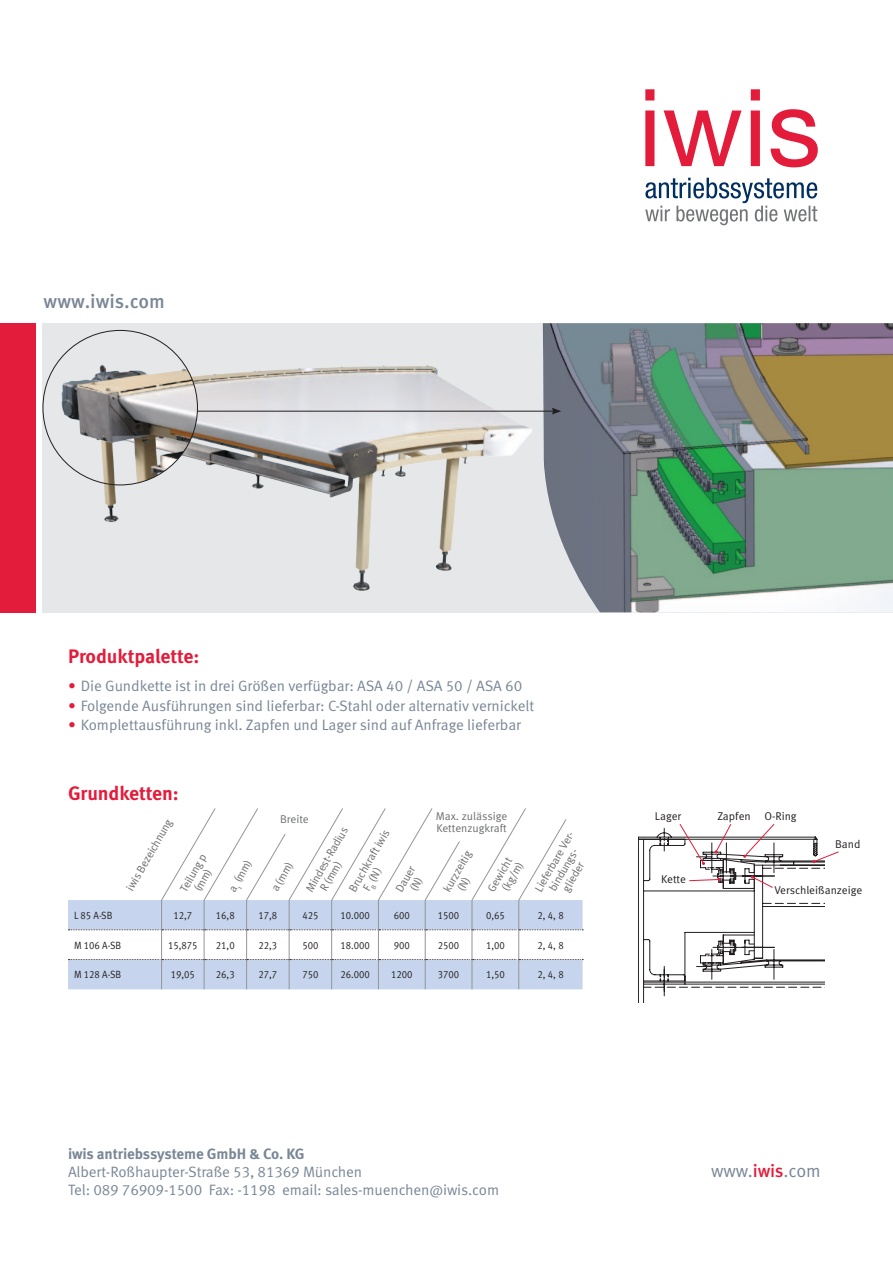
<style>
.page{position:relative;width:893px;height:1263px;background:#fff}
.page>*{position:absolute;margin:0;border:0;box-sizing:border-box;transform-origin:0 0}
.HEADLINE{font:700 19.5px "Meta OT";letter-spacing:-.005em;color:#e41c3b}
.HEADLINE-2{font:500 19.5px "Meta OT";color:#798696}
.HEADLINE-3{font:18px "Meta OT";letter-spacing:-.01em;color:#798696}
.HEADLINE-4{font:15px/18px "Meta OT";letter-spacing:-.01em;color:#798696}
.Tabellenkopf_Schräg{font:11.25px/12px "Meta OT";color:#6c6d70}
.Tabellenkopf_gerade{font:11.25px "Meta OT";color:#231f20}
.Tabellenkopf_gerade-2{font:11.25px "Meta OT";letter-spacing:-.005em;color:#6c6d70}
.Tabellen_Text{font:10.5px "Meta OT";letter-spacing:-.005em;color:#231f20;scale:.9 1}
.s1{color:#e41c3b}
.s2{font-weight:700}
.s3{font-weight:500;color:#e41c3b}
</style>
<div class="page">
<div style="left:0;top:323px;width:36px;height:289px;background:#e41c3b"></div>
<svg style="left:645px;top:178px;width:172px;height:47px"></svg>
<svg style="left:645px;top:89px;width:173px;height:78px"></svg>
<img style="left:34px;top:328px;width:522px;height:285px">
<img style="left:543px;top:323px;width:350px;height:289px">
<img style="left:43px;top:330px;width:154px;height:155px;border-radius:77px">
<hr style="left:197px;top:411px;width:357px;height:1px;background:#231f20">
<svg style="left:552px;top:408px;width:9px;height:7px"></svg>
<div style="left:68px;top:900px;width:515px;height:89px;background:#c6d5ed"></div>
<hr style="left:161px;top:900px;width:1px;height:30px;background:#939598">
<hr style="left:204px;top:900px;width:1px;height:30px;background:#939598">
<hr style="left:246px;top:900px;width:1px;height:30px;background:#939598">
<hr style="left:289px;top:900px;width:1px;height:30px;background:#939598">
<hr style="left:331px;top:900px;width:1px;height:30px;background:#939598">
<hr style="left:378px;top:900px;width:1px;height:30px;background:#939598">
<hr style="left:425px;top:900px;width:1px;height:30px;background:#939598">
<hr style="left:472px;top:900px;width:1px;height:30px;background:#939598">
<hr style="left:518px;top:900px;width:1px;height:30px;background:#939598">
<svg style="left:68px;top:929px;width:515px;height:31px"></svg>
<hr style="left:161px;top:959px;width:1px;height:30px;background:#939598">
<hr style="left:204px;top:959px;width:1px;height:30px;background:#939598">
<hr style="left:246px;top:959px;width:1px;height:30px;background:#939598">
<hr style="left:289px;top:959px;width:1px;height:30px;background:#939598">
<hr style="left:331px;top:959px;width:1px;height:30px;background:#939598">
<hr style="left:378px;top:959px;width:1px;height:30px;background:#939598">
<hr style="left:425px;top:959px;width:1px;height:30px;background:#939598">
<hr style="left:472px;top:959px;width:1px;height:30px;background:#939598">
<hr style="left:518px;top:959px;width:1px;height:30px;background:#939598">
<svg style="left:638px;top:824px;width:201px;height:179px"></svg>
<svg style="left:161px;top:808px;width:405px;height:93px"></svg>
<p class="HEADLINE-2" style="left:44px;top:290px;width:123px">www.iwis.com</p>
<p class="HEADLINE" style="left:68px;top:644px;width:133px">Produktpalette:</p>
<p class="HEADLINE-4" style="left:68px;top:677px;width:456px"><span class="s1">•</span> Die Gundkette ist in drei Größen verfügbar: ASA 40 / ASA 50 / ASA 60</p>
<p class="HEADLINE-4" style="left:68px;top:697px;width:468px"><span class="s1">•</span> Folgende Ausführungen sind lieferbar: C-Stahl oder alternativ vernickelt</p>
<p class="HEADLINE-4" style="left:68px;top:716px;width:454px"><span class="s1">•</span> Komplettausführung inkl. Zapfen und Lager sind auf Anfrage lieferbar</p>
<p class="HEADLINE" style="left:68px;top:781px;width:112px">Grundketten:</p>
<p class="Tabellenkopf_Schräg" style="left:124px;top:887px;width:82px;rotate:-60deg">iwis Bezeichnung</p>
<p class="Tabellenkopf_Schräg" style="left:178px;top:888px;width:43px;rotate:-60deg">Teilung p</p>
<p class="Tabellenkopf_Schräg" style="left:192px;top:887px;width:26px;rotate:-60deg">(mm)</p>
<p class="Tabellenkopf_gerade-2" style="left:436px;top:810px;width:73px">Max. zulässige</p>
<p class="Tabellenkopf_gerade-2" style="left:436px;top:822px;width:72px">Kettenzugkraft</p>
<p class="Tabellenkopf_gerade-2" style="left:280px;top:812px;width:30px">Breite</p>
<p class="Tabellenkopf_gerade" style="left:655px;top:810px;width:28px">Lager</p>
<p class="Tabellenkopf_gerade" style="left:717px;top:810px;width:35px">Zapfen</p>
<p class="Tabellenkopf_gerade" style="left:764px;top:810px;width:34px">O-Ring</p>
<p class="Tabellenkopf_Schräg" style="left:307px;top:881px;width:67px;text-indent:-7px;rotate:-60deg">Mindest-Radius<br>R (mm)</p>
<p class="Tabellenkopf_Schräg" style="left:350px;top:881px;width:64px;text-indent:-7px;rotate:-60deg">Bruchkraft iwis<br>F<sub>B</sub> (N)</p>
<p class="Tabellenkopf_Schräg" style="left:533px;top:888px;width:71px;rotate:-60deg">Lieferbare Ver-</p>
<p class="Tabellenkopf_gerade" style="left:835px;top:838px;width:27px">Band</p>
<p class="Tabellenkopf_gerade" style="left:774px;top:883px;width:89px">Verschleißanzeige</p>
<p class="Tabellenkopf_Schräg" style="left:547px;top:887px;width:51px;rotate:-60deg">bindungs-</p>
<p class="Tabellenkopf_Schräg" style="left:441px;top:888px;width:47px;rotate:-60deg">kurzzeitig</p>
<p class="Tabellenkopf_Schräg" style="left:485px;top:888px;width:39px;rotate:-60deg">Gewicht</p>
<p class="Tabellenkopf_Schräg" style="left:226px;top:888px;width:36px;rotate:-60deg">a<sub>1</sub> (mm)</p>
<p class="Tabellenkopf_Schräg" style="left:269px;top:887px;width:34px;rotate:-60deg">a (mm)</p>
<p class="Tabellenkopf_Schräg" style="left:499px;top:887px;width:33px;rotate:-60deg">(kg/m)</p>
<p class="Tabellenkopf_Schräg" style="left:560px;top:888px;width:34px;rotate:-60deg">glieder</p>
<p class="Tabellenkopf_Schräg" style="left:393px;top:888px;width:29px;rotate:-60deg">Dauer</p>
<p class="Tabellenkopf_gerade" style="left:661px;top:872px;width:26px">Kette</p>
<p class="Tabellen_Text" style="left:74px;top:909px;width:44px">L 85 A-SB</p>
<p class="Tabellen_Text" style="left:173px;top:909px;width:22px">12,7</p>
<p class="Tabellen_Text" style="left:216px;top:909px;width:22px">16,8</p>
<p class="Tabellen_Text" style="left:258px;top:909px;width:22px">17,8</p>
<p class="Tabellen_Text" style="left:302px;top:909px;width:19px">425</p>
<p class="Tabellen_Text" style="left:340px;top:909px;width:34px">10.000</p>
<p class="Tabellen_Text" style="left:394px;top:909px;width:19px">600</p>
<p class="Tabellen_Text" style="left:438px;top:909px;width:25px">1500</p>
<p class="Tabellen_Text" style="left:486px;top:909px;width:22px">0,65</p>
<p class="Tabellen_Text" style="left:538px;top:909px;width:31px">2, 4, 8</p>
<p class="Tabellen_Text" style="left:74px;top:939px;width:54px">M 106 A-SB</p>
<p class="Tabellen_Text" style="left:168px;top:939px;width:34px">15,875</p>
<p class="Tabellen_Text" style="left:216px;top:939px;width:22px">21,0</p>
<p class="Tabellen_Text" style="left:258px;top:939px;width:22px">22,3</p>
<p class="Tabellen_Text" style="left:302px;top:939px;width:19px">500</p>
<p class="Tabellen_Text" style="left:340px;top:939px;width:34px">18.000</p>
<p class="Tabellen_Text" style="left:394px;top:939px;width:19px">900</p>
<p class="Tabellen_Text" style="left:438px;top:939px;width:25px">2500</p>
<p class="Tabellen_Text" style="left:486px;top:939px;width:22px">1,00</p>
<p class="Tabellen_Text" style="left:538px;top:939px;width:31px">2, 4, 8</p>
<p class="Tabellen_Text" style="left:74px;top:968px;width:54px">M 128 A-SB</p>
<p class="Tabellen_Text" style="left:171px;top:968px;width:28px">19,05</p>
<p class="Tabellen_Text" style="left:216px;top:968px;width:22px">26,3</p>
<p class="Tabellen_Text" style="left:258px;top:968px;width:22px">27,7</p>
<p class="Tabellen_Text" style="left:302px;top:968px;width:19px">750</p>
<p class="Tabellen_Text" style="left:340px;top:968px;width:34px">26.000</p>
<p class="Tabellen_Text" style="left:391px;top:968px;width:25px">1200</p>
<p class="Tabellen_Text" style="left:438px;top:968px;width:25px">3700</p>
<p class="Tabellen_Text" style="left:486px;top:968px;width:22px">1,50</p>
<p class="Tabellen_Text" style="left:538px;top:968px;width:31px">2, 4, 8</p>
<p class="HEADLINE-4" style="left:68px;top:1145px;width:433px"><span class="s2">iwis antriebssysteme GmbH &amp; Co. KG<br></span>Albert-Roßhaupter-Straße 53, 81369 München<br>Tel: 089 76909-1500 Fax: -1198 email: sales-muenchen@iwis.com</p>
<p class="HEADLINE-3" style="left:711px;top:1160px;width:111px">www.<span class="s3">iwis</span>.com</p>
</div>
